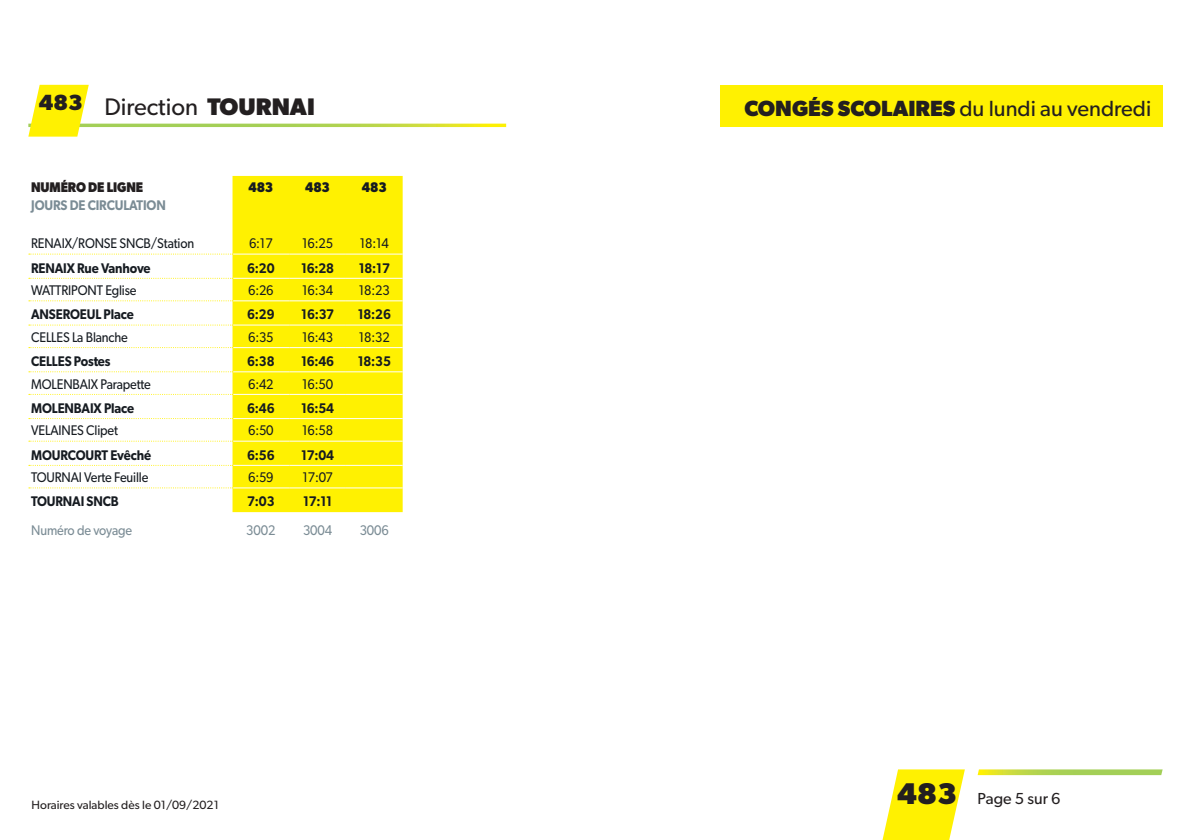
<style>
.page{position:relative;width:1191px;height:840px;background:#fff}
.page>*{position:absolute;margin:0;border:0;box-sizing:border-box;transform-origin:0 0}
.t1{font:700 30px "Gibson";color:#231f20}
.t2{font:24px "Gibson";color:#231f20}
.t3{font:22px "Gibson";color:#231f20}
.t4{font:700 22px "Gibson";color:#231f20}
.t5{font:16px "Gibson";color:#231f20}
.Gibson_-_7_-_Regular{font:14px "Gibson";letter-spacing:-.01em;color:#161b21;scale:.9 1}
.Gibson_-_7_-_SemiBol{font:600 14px "Gibson";letter-spacing:-.01em;color:#161b21;scale:.9 1}
.Gibson_-_7_-_Semibol{font:600 14px "Gibson";letter-spacing:-.01em;color:#7b8c95;scale:.9 1}
.Gibson_-_7_-_Regular-2{font:14px "Gibson";letter-spacing:-.01em;color:#7b8c95;scale:.9 1}
.Gibson_-_7_-_Bold{font:700 14px "Gibson";letter-spacing:-.01em;color:#231f20;scale:.9 1}
.Gibson-_7_-_Regular{font:14px "Gibson";letter-spacing:-.01em;color:#7b8c95;scale:.9 1}
.Gibson_-_7_-_Bold-2{font:700 14px "Gibson";letter-spacing:-.01em;color:#161b21;scale:.9 1}
.t6{font:12px "Gibson";color:#231f20}
.s1{font-weight:700}
</style>
<div class="page">
<div style="left:720px;top:85px;width:442px;height:42px;background:#fff101"></div>
<svg style="left:978px;top:769px;width:184px;height:5px"></svg>
<svg style="left:89px;top:123px;width:417px;height:4px;background:#c3dc64"></svg>
<svg style="left:882px;top:769px;width:83px;height:70px"></svg>
<svg style="left:28px;top:85px;width:61px;height:51px"></svg>
<div style="left:232px;top:176px;width:171px;height:336px;background:#fff101"></div>
<hr style="left:232px;top:253px;width:57px;height:1px;background:#fff">
<hr style="left:289px;top:253px;width:57px;height:1px;background:#fff">
<hr style="left:346px;top:253px;width:57px;height:1px;background:#fff">
<hr style="left:232px;top:277px;width:57px;height:1px;background:#fff">
<hr style="left:289px;top:277px;width:57px;height:1px;background:#fff">
<hr style="left:346px;top:277px;width:57px;height:1px;background:#fff">
<hr style="left:232px;top:300px;width:57px;height:1px;background:#fff">
<hr style="left:289px;top:300px;width:57px;height:1px;background:#fff">
<hr style="left:346px;top:300px;width:57px;height:1px;background:#fff">
<hr style="left:232px;top:324px;width:57px;height:1px;background:#fff">
<hr style="left:289px;top:324px;width:57px;height:1px;background:#fff">
<hr style="left:346px;top:324px;width:57px;height:1px;background:#fff">
<hr style="left:232px;top:347px;width:57px;height:1px;background:#fff">
<hr style="left:289px;top:347px;width:57px;height:1px;background:#fff">
<hr style="left:346px;top:347px;width:57px;height:1px;background:#fff">
<hr style="left:232px;top:371px;width:57px;height:1px;background:#fff">
<hr style="left:289px;top:371px;width:57px;height:1px;background:#fff">
<hr style="left:346px;top:371px;width:57px;height:1px;background:#fff">
<hr style="left:232px;top:393px;width:57px;height:1px;background:#fff">
<hr style="left:289px;top:393px;width:57px;height:1px;background:#fff">
<hr style="left:346px;top:393px;width:57px;height:1px;background:#fff">
<hr style="left:232px;top:418px;width:57px;height:1px;background:#fff">
<hr style="left:289px;top:418px;width:57px;height:1px;background:#fff">
<hr style="left:346px;top:418px;width:57px;height:1px;background:#fff">
<hr style="left:232px;top:440px;width:57px;height:1px;background:#fff">
<hr style="left:289px;top:440px;width:57px;height:1px;background:#fff">
<hr style="left:346px;top:440px;width:57px;height:1px;background:#fff">
<hr style="left:232px;top:464px;width:57px;height:1px;background:#fff">
<hr style="left:289px;top:464px;width:57px;height:1px;background:#fff">
<hr style="left:346px;top:464px;width:57px;height:1px;background:#fff">
<hr style="left:232px;top:487px;width:57px;height:1px;background:#fff">
<hr style="left:289px;top:487px;width:57px;height:1px;background:#fff">
<hr style="left:346px;top:487px;width:57px;height:1px;background:#fff">
<svg style="left:29px;top:253px;width:204px;height:1px"></svg>
<svg style="left:29px;top:277px;width:204px;height:1px"></svg>
<svg style="left:29px;top:300px;width:204px;height:1px"></svg>
<svg style="left:29px;top:324px;width:204px;height:1px"></svg>
<svg style="left:29px;top:347px;width:204px;height:1px"></svg>
<svg style="left:29px;top:371px;width:204px;height:1px"></svg>
<svg style="left:29px;top:393px;width:204px;height:1px"></svg>
<svg style="left:29px;top:418px;width:204px;height:1px"></svg>
<svg style="left:29px;top:440px;width:204px;height:1px"></svg>
<svg style="left:29px;top:464px;width:204px;height:1px"></svg>
<svg style="left:29px;top:487px;width:204px;height:1px"></svg>
<h3 class="t4" style="left:39px;top:90px;width:45px">483</h3>
<h2 class="t2" style="left:104px;top:93px;width:212px">Direction <span class="s1">TOURNAI</span></h2>
<p class="Gibson_-_7_-_Bold" style="left:31px;top:178px;width:126px">NUMÉRO DE LIGNE</p>
<p class="Gibson_-_7_-_Bold-2" style="left:248px;top:178px;width:29px">483</p>
<p class="Gibson_-_7_-_Bold-2" style="left:305px;top:178px;width:29px">483</p>
<p class="Gibson_-_7_-_Bold-2" style="left:362px;top:178px;width:29px">483</p>
<p class="Gibson_-_7_-_Semibol" style="left:31px;top:197px;width:151px">JOURS DE CIRCULATION</p>
<p class="Gibson_-_7_-_Regular" style="left:31px;top:235px;width:183px">RENAIX/RONSE SNCB/Station</p>
<p class="Gibson_-_7_-_Regular" style="left:249px;top:235px;width:28px">6:17</p>
<p class="Gibson_-_7_-_Regular" style="left:302px;top:235px;width:36px">16:25</p>
<p class="Gibson_-_7_-_Regular" style="left:360px;top:235px;width:34px">18:14</p>
<p class="Gibson_-_7_-_SemiBol" style="left:31px;top:259px;width:134px">RENAIX Rue Vanhove</p>
<p class="Gibson_-_7_-_SemiBol" style="left:247px;top:259px;width:32px">6:20</p>
<p class="Gibson_-_7_-_SemiBol" style="left:301px;top:259px;width:38px">16:28</p>
<p class="Gibson_-_7_-_SemiBol" style="left:359px;top:259px;width:36px">18:17</p>
<p class="Gibson_-_7_-_Regular" style="left:31px;top:282px;width:119px">WATTRIPONT Eglise</p>
<p class="Gibson_-_7_-_Regular" style="left:248px;top:282px;width:30px">6:26</p>
<p class="Gibson_-_7_-_Regular" style="left:302px;top:282px;width:36px">16:34</p>
<p class="Gibson_-_7_-_Regular" style="left:359px;top:282px;width:36px">18:23</p>
<p class="Gibson_-_7_-_SemiBol" style="left:31px;top:306px;width:115px">ANSEROEUL Place</p>
<p class="Gibson_-_7_-_SemiBol" style="left:247px;top:306px;width:32px">6:29</p>
<p class="Gibson_-_7_-_SemiBol" style="left:301px;top:306px;width:38px">16:37</p>
<p class="Gibson_-_7_-_SemiBol" style="left:358px;top:306px;width:38px">18:26</p>
<p class="Gibson_-_7_-_Regular" style="left:31px;top:328px;width:109px">CELLES La Blanche</p>
<p class="Gibson_-_7_-_Regular" style="left:248px;top:328px;width:30px">6:35</p>
<p class="Gibson_-_7_-_Regular" style="left:302px;top:328px;width:36px">16:43</p>
<p class="Gibson_-_7_-_Regular" style="left:359px;top:328px;width:36px">18:32</p>
<p class="Gibson_-_7_-_SemiBol" style="left:31px;top:353px;width:90px">CELLES Postes</p>
<p class="Gibson_-_7_-_SemiBol" style="left:247px;top:353px;width:32px">6:38</p>
<p class="Gibson_-_7_-_SemiBol" style="left:301px;top:353px;width:38px">16:46</p>
<p class="Gibson_-_7_-_SemiBol" style="left:358px;top:353px;width:38px">18:35</p>
<p class="Gibson_-_7_-_Regular" style="left:31px;top:375px;width:134px">MOLENBAIX Parapette</p>
<p class="Gibson_-_7_-_Regular" style="left:248px;top:375px;width:30px">6:42</p>
<p class="Gibson_-_7_-_Regular" style="left:302px;top:375px;width:36px">16:50</p>
<p class="Gibson_-_7_-_SemiBol" style="left:31px;top:399px;width:116px">MOLENBAIX Place</p>
<p class="Gibson_-_7_-_SemiBol" style="left:247px;top:399px;width:32px">6:46</p>
<p class="Gibson_-_7_-_SemiBol" style="left:301px;top:399px;width:38px">16:54</p>
<p class="Gibson_-_7_-_Regular" style="left:31px;top:422px;width:98px">VELAINES Clipet</p>
<p class="Gibson_-_7_-_Regular" style="left:248px;top:422px;width:30px">6:50</p>
<p class="Gibson_-_7_-_Regular" style="left:302px;top:422px;width:36px">16:58</p>
<p class="Gibson_-_7_-_SemiBol" style="left:31px;top:446px;width:135px">MOURCOURT Evêché</p>
<p class="Gibson_-_7_-_SemiBol" style="left:247px;top:446px;width:32px">6:56</p>
<p class="Gibson_-_7_-_SemiBol" style="left:301px;top:446px;width:38px">17:04</p>
<p class="Gibson_-_7_-_Regular" style="left:31px;top:468px;width:132px">TOURNAI Verte Feuille</p>
<p class="Gibson_-_7_-_Regular" style="left:248px;top:468px;width:30px">6:59</p>
<p class="Gibson_-_7_-_Regular" style="left:302px;top:468px;width:35px">17:07</p>
<p class="Gibson_-_7_-_SemiBol" style="left:31px;top:493px;width:99px">TOURNAI SNCB</p>
<p class="Gibson_-_7_-_SemiBol" style="left:247px;top:493px;width:32px">7:03</p>
<p class="Gibson_-_7_-_SemiBol" style="left:303px;top:493px;width:34px">17:11</p>
<p class="Gibson_-_7_-_Regular-2" style="left:31px;top:521px;width:114px">Numéro de voyage</p>
<p class="Gibson-_7_-_Regular" style="left:246px;top:521px;width:34px">3002</p>
<p class="Gibson-_7_-_Regular" style="left:303px;top:521px;width:34px">3004</p>
<p class="Gibson-_7_-_Regular" style="left:360px;top:521px;width:34px">3006</p>
<p class="t6" style="left:32px;top:797px;width:189px">Horaires valables dès le 01/09/2021</p>
<h3 class="t3" style="left:744px;top:95px;width:408px"><span class="s1">CONGÉS SCOLAIRES</span> du lundi au vendredi</h3>
<h1 class="t1" style="left:897px;top:775px;width:61px">483</h1>
<p class="t5" style="left:977px;top:788px;width:84px">Page 5 sur 6</p>
</div>
